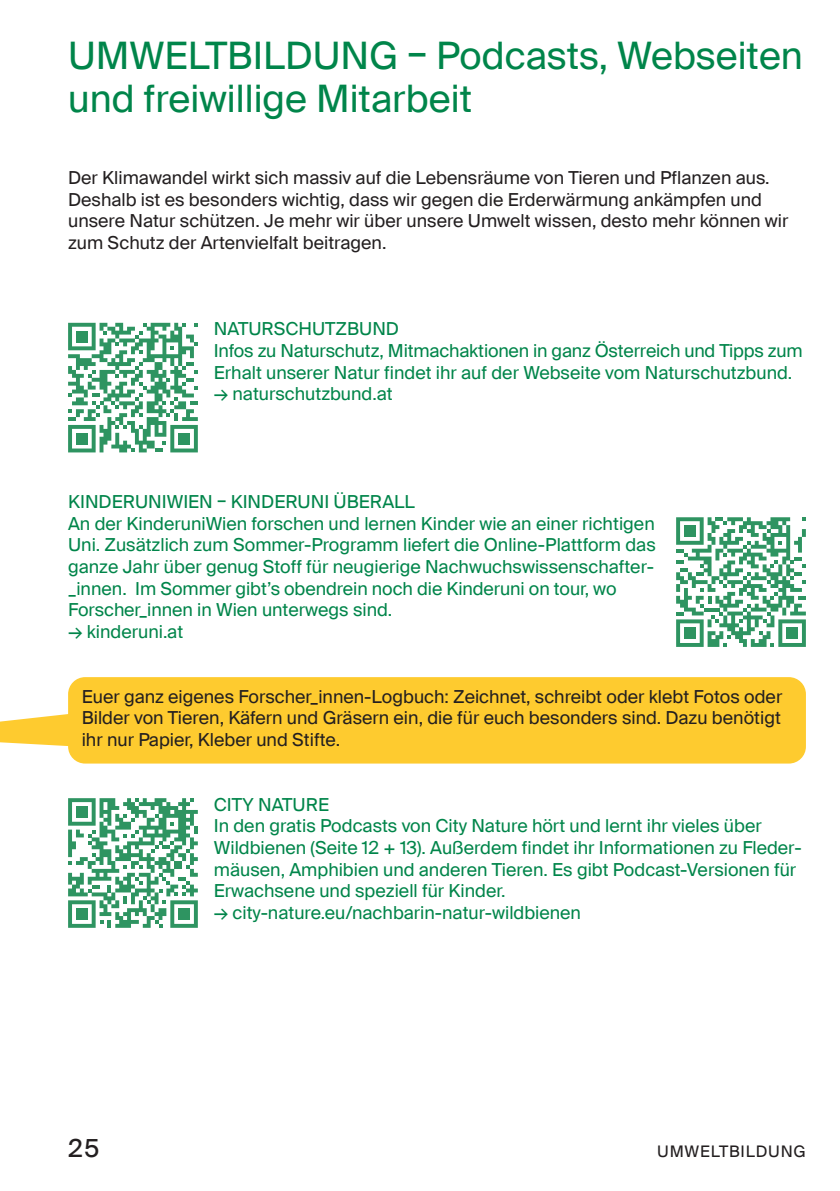
<style>
.page{position:relative;width:840px;height:1191px;background:#fff}
.page>*{position:absolute;margin:0;border:0;box-sizing:border-box;transform-origin:0 0}
.t1{font:38px/43.2px "Suisse Intl";color:#00854a}
.t2{font:25px "Suisse Intl";color:#231f20}
.t3{font:18px/21.6px "Suisse Intl";color:#00854a}
.t4{font:18px/21.6px "Suisse Intl";color:#231f20}
.t5{font:16px "Suisse Intl";letter-spacing:.05em;color:#231f20}
</style>
<div class="page">
<div style="left:68px;top:677px;width:737px;height:86px;background:#fecb2f;border-radius:17px"></div>
<svg style="left:68px;top:323px;width:130px;height:129px"></svg>
<svg style="left:676px;top:517px;width:129px;height:130px"></svg>
<svg style="left:68px;top:798px;width:130px;height:129px"></svg>
<svg style="left:0;top:713px;width:69px;height:33px"></svg>
<p class="t1" style="left:68px;top:34px;width:735px">UMWELTBILDUNG – Podcasts, Webseiten und freiwillige Mitarbeit</p>
<p class="t4" style="left:68px;top:167px;width:721px">Der Klimawandel wirkt sich massiv auf die Lebensräume von Tieren und Pflanzen aus.<br>Deshalb ist es besonders wichtig, dass wir gegen die Erderwärmung ankämpfen und unsere Natur schützen. Je mehr wir über unsere Umwelt wissen, desto mehr können wir zum Schutz der Artenvielfalt beitragen.</p>
<p class="t3" style="left:214px;top:318px;width:187px">NATURSCHUTZBUND</p>
<p class="t3" style="left:214px;top:340px;width:590px">Infos zu Naturschutz, Mitmachaktionen in ganz Österreich und Tipps zum<br>Erhalt unserer Natur findet ihr auf der Webseite vom Naturschutzbund.</p>
<p class="t3" style="left:214px;top:383px;width:180px">→ naturschutzbund.at</p>
<p class="t3" style="left:68px;top:491px;width:348px">KINDERUNIWIEN – KINDERUNI ÜBERALL</p>
<p class="t3" style="left:68px;top:513px;width:589px">An der KinderuniWien forschen und lernen Kinder wie an einer richtigen Uni. Zusätzlich zum Sommer-Programm liefert die Online-Plattform das ganze Jahr über genug Stoff für neugierige Nachwuchswissenschafter-_innen. Im Sommer gibt’s obendrein noch die Kinderuni on tour, wo Forscher_innen in Wien unterwegs sind.</p>
<p class="t3" style="left:68px;top:621px;width:116px">→ kinderuni.at</p>
<p class="t4" style="left:82px;top:686px;width:701px;text-align:justify">Euer ganz eigenes Forscher_innen-Logbuch: Zeichnet, schreibt oder klebt Fotos oder Bilder von Tieren, Käfern und Gräsern ein, die für euch besonders sind. Dazu benötigt ihr nur Papier, Kleber und Stifte.</p>
<p class="t3" style="left:214px;top:794px;width:117px">CITY NATURE</p>
<p class="t3" style="left:214px;top:815px;width:589px">In den gratis Podcasts von City Nature hört und lernt ihr vieles über Wildbienen (Seite 12 + 13). Außerdem findet ihr Informationen zu Fleder&shy;mäusen, Amphibien und anderen Tieren. Es gibt Podcast-Versionen für Erwachsene und speziell für Kinder.</p>
<p class="t3" style="left:214px;top:902px;width:368px">→ city-nature.eu/nachbarin-natur-wildbienen</p>
<p class="t2" style="left:68px;top:1132px;width:33px">25</p>
<p class="t5" style="left:656px;top:1141px;width:150px">UMWELTBILDUNG</p>
</div>
